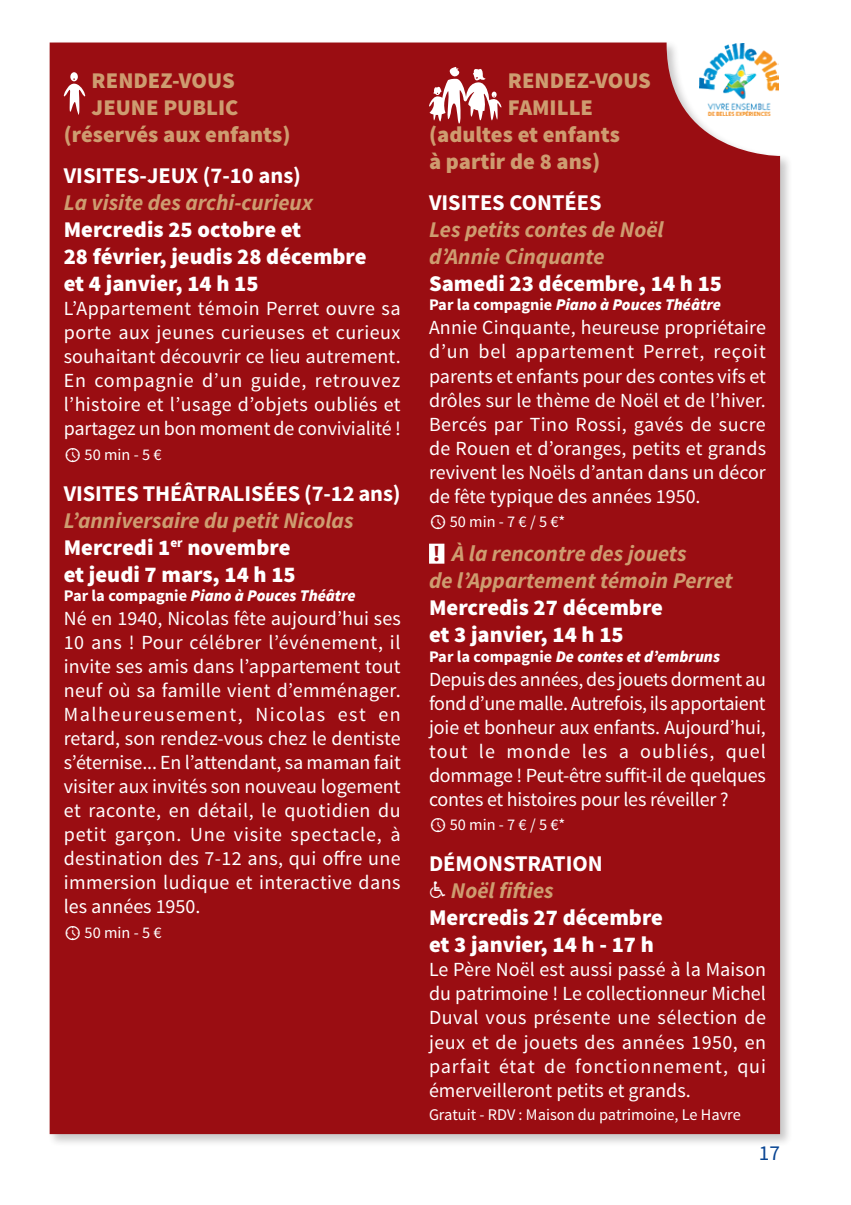
<style>
.page{position:relative;width:851px;height:1205px;background:#fff}
.page>*{position:absolute;margin:0;border:0;box-sizing:border-box;transform-origin:0 0}
.TEXTE_COURANT{font:900 22.5px/27px "Source Sans Pro";color:#fff}
.SOUS_TITRE{font:italic 700 22.5px/27px "Source Sans Pro";color:#ce9c70}
.SOUS_TITRE-2{font:900 22.5px "Source Sans Pro";color:#ce9c70}
.SOUS_TITRE-3{font:700 22.5px "Source Sans Pro";color:#fff}
.INFOS_PRATIQUES{font:700 22.5px "Source Sans Pro";letter-spacing:-.005em;color:#fff}
.t1{font:21.25px "Source Sans Pro";color:#094593}
.TEXTE_COURANT-2{font:20px/24px "Source Sans Pro";color:#fff;text-align:justify}
.INFOS_PRATIQUES-2{font:16.25px "Source Sans Pro";color:#fff}
.SOUS_TITRE-4{font:italic 900 16.25px "Source Sans Pro";color:#fff}
.TEXTE_COURANT-3{font:italic 900 16.25px "Source Sans Pro";color:#fff}
.s1{font-weight:700;font-style:normal}
.s2{font-style:normal;color:#9a0d12}
.s3{font-family:"Travelcons";font-weight:400;font-style:normal;font-size:15px;color:#fff}
</style>
<div class="page">
<div style="left:47px;top:40px;width:745px;height:1107px;background:#231f20;opacity:.25"></div>
<div style="left:48px;top:41px;width:733px;height:1094px;background:#9a0d12"></div>
<svg style="left:62px;top:72px;width:25px;height:50px"></svg>
<div style="left:429px;top:544px;width:15px;height:20px;background:#fff"></div>
<svg style="left:428px;top:67px;width:74px;height:61px"></svg>
<svg style="left:66px;top:447px;width:14px;height:15px"></svg>
<svg style="left:66px;top:926px;width:14px;height:14px"></svg>
<svg style="left:431px;top:515px;width:14px;height:14px"></svg>
<svg style="left:431px;top:818px;width:14px;height:14px"></svg>
<p class="SOUS_TITRE-2" style="left:92px;top:66px;width:145px">RENDEZ-VOUS</p>
<p class="SOUS_TITRE-2" style="left:92px;top:93px;width:148px">JEUNE PUBLIC</p>
<p class="SOUS_TITRE-2" style="left:64px;top:120px;width:228px">(réservés aux enfants)</p>
<p class="SOUS_TITRE-3" style="left:64px;top:161px;width:239px">VISITES-JEUX (7-10 ans)</p>
<p class="SOUS_TITRE" style="left:64px;top:189px;width:250px">La visite des archi-curieux</p>
<p class="TEXTE_COURANT" style="left:64px;top:217px;width:304px">Mercredis 25 octobre et<br>28 février, jeudis 28 décembre et 4 janvier, 14 h 15</p>
<p class="TEXTE_COURANT-2" style="left:64px;top:297px;width:338px">L’Appartement témoin Perret ouvre sa porte aux jeunes curieuses et curieux souhaitant découvrir ce lieu autrement.<br>En compagnie d’un guide, retrouvez l’histoire et l’usage d’objets oubliés et partagez un bon moment de convivialité !</p>
<p class="INFOS_PRATIQUES-2" style="left:85px;top:444px;width:78px">50 min - 5 €</p>
<p class="INFOS_PRATIQUES" style="left:64px;top:479px;width:338px">VISITES THÉÂTRALISÉES (7-12 ans)</p>
<p class="SOUS_TITRE" style="left:64px;top:507px;width:291px">L’anniversaire du petit Nicolas</p>
<p class="TEXTE_COURANT" style="left:64px;top:535px;width:233px">Mercredi 1<sup>er</sup> novembre et jeudi 7 mars, 14 h 15</p>
<p class="SOUS_TITRE-4" style="left:64px;top:585px;width:293px"><span class="s1">Par la compagnie</span> Piano à Pouces Théâtre</p>
<p class="TEXTE_COURANT-2" style="left:64px;top:607px;width:338px">Né en 1940, Nicolas fête aujourd’hui ses 10 ans ! Pour célébrer l’événement, il invite ses amis dans l’appartement tout neuf où sa famille vient d’emménager.<br>Malheureusement, Nicolas est en retard, son rendez-vous chez le dentiste s’éternise... En l’attendant, sa maman fait visiter aux invités son nouveau logement et raconte, en détail, le quotidien du petit garçon. Une visite spectacle, à destination des 7-12 ans, qui offre une immersion ludique et interactive dans les années 1950.</p>
<p class="INFOS_PRATIQUES-2" style="left:85px;top:922px;width:78px">50 min - 5 €</p>
<p class="SOUS_TITRE-2" style="left:508px;top:66px;width:145px">RENDEZ-VOUS</p>
<p class="SOUS_TITRE-2" style="left:508px;top:93px;width:87px">FAMILLE</p>
<p class="SOUS_TITRE-2" style="left:429px;top:120px;width:192px">(adultes et enfants</p>
<p class="SOUS_TITRE-2" style="left:429px;top:147px;width:172px">à partir de 8 ans)</p>
<p class="SOUS_TITRE-3" style="left:429px;top:188px;width:174px">VISITES CONTÉES</p>
<p class="SOUS_TITRE" style="left:429px;top:216px;width:236px">Les petits contes de Noël d’Annie Cinquante</p>
<p class="TEXTE_COURANT" style="left:429px;top:271px;width:294px">Samedi 23 décembre, 14 h 15</p>
<p class="TEXTE_COURANT-3" style="left:429px;top:295px;width:293px"><span class="s1">Par la compagnie</span> Piano à Pouces Théâtre</p>
<p class="TEXTE_COURANT-2" style="left:429px;top:316px;width:338px">Annie Cinquante, heureuse propriétaire d’un bel appartement Perret, reçoit parents et enfants pour des contes vifs et drôles sur le thème de Noël et de l’hiver.<br>Bercés par Tino Rossi, gavés de sucre de Rouen et d’oranges, petits et grands revivent les Noëls d’antan dans un décor de fête typique des années 1950.</p>
<p class="INFOS_PRATIQUES-2" style="left:450px;top:511px;width:117px">50 min - 7 € / 5 €*</p>
<p class="SOUS_TITRE" style="left:429px;top:540px;width:305px"><span class="s2">!</span> À la rencontre des jouets<br>de l’Appartement témoin Perret</p>
<p class="TEXTE_COURANT" style="left:429px;top:595px;width:235px">Mercredis 27 décembre et 3 janvier, 14 h 15</p>
<p class="SOUS_TITRE-4" style="left:429px;top:646px;width:292px"><span class="s1">Par la compagnie</span> De contes et d’embruns</p>
<p class="TEXTE_COURANT-2" style="left:429px;top:667px;width:338px">Depuis des années, des jouets dorment au fond d’une malle. Autrefois, ils apportaient joie et bonheur aux enfants. Aujourd’hui, tout le monde les a oubliés, quel dommage ! Peut-être suffit-il de quelques contes et histoires pour les réveiller ?</p>
<p class="INFOS_PRATIQUES-2" style="left:450px;top:815px;width:117px">50 min - 7 € / 5 €*</p>
<p class="SOUS_TITRE-3" style="left:429px;top:849px;width:175px">DÉMONSTRATION</p>
<p class="SOUS_TITRE" style="left:429px;top:877px;width:126px"><span class="s3">E</span> Noël fifties</p>
<p class="TEXTE_COURANT" style="left:429px;top:905px;width:235px">Mercredis 27 décembre et 3 janvier, 14 h - 17 h</p>
<p class="TEXTE_COURANT-2" style="left:429px;top:958px;width:338px">Le Père Noël est aussi passé à la Maison du patrimoine ! Le collectionneur Michel Duval vous présente une sélection de jeux et de jouets des années 1950, en parfait état de fonctionnement, qui émerveilleront petits et grands.</p>
<p class="INFOS_PRATIQUES-2" style="left:429px;top:1104px;width:313px">Gratuit - RDV : Maison du patrimoine, Le Havre</p>
<p class="t1" style="left:758px;top:1140px;width:23px">17</p>
</div>
